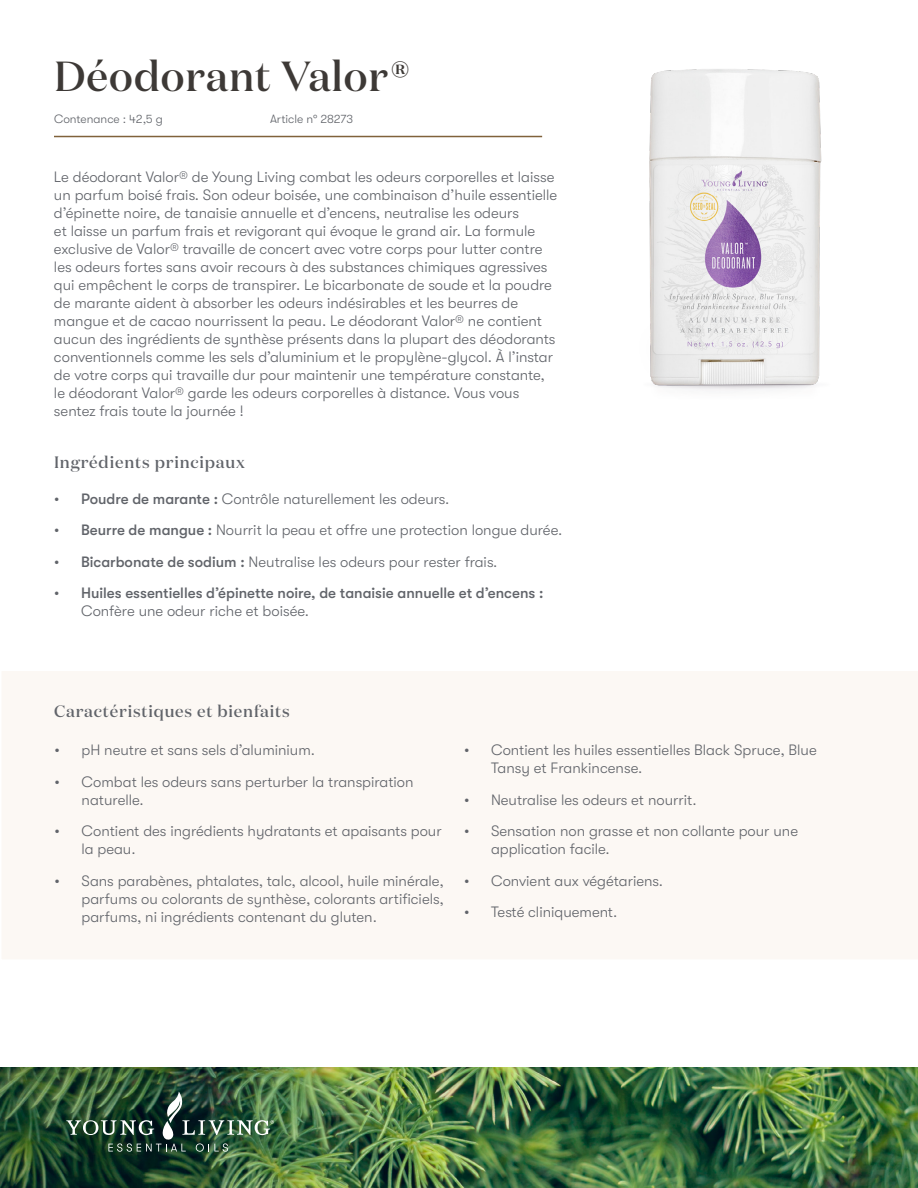
<style>
.page{position:relative;width:918px;height:1188px;background:#fff}
.page>*{position:absolute;margin:0;border:0;box-sizing:border-box;transform-origin:0 0}
.t1{font:500 42px "Domaine Display";letter-spacing:.02em;color:#3d3936}
.t2{font:500 16.5px "Domaine Display";letter-spacing:.05em;color:#61646a}
.t3{font:300 15px/18px "GT Walsheim Pro";color:#61646a}
.t4{font:500 15px "GT Walsheim Pro";color:#61646a}
.t5{font:300 12px "GT Walsheim Pro";color:#61646a}
.s1{font-weight:500}
</style>
<div class="page">
<img style="left:0;top:1067px;width:918px;height:121px">
<div style="left:2px;top:671px;width:916px;height:288px;background:#fcf8f4"></div>
<img style="left:66px;top:1092px;width:208px;height:60px">
<hr style="left:54px;top:136px;width:488px;height:1px;background:#80623b">
<img style="left:649px;top:69px;width:173px;height:321px">
<h1 class="t1" style="left:54px;top:49px;width:358px">Déodorant Valor®</h1>
<p class="t5" style="left:54px;top:112px;width:110px">Contenance : 42,5 g</p>
<p class="t5" style="left:270px;top:112px;width:85px">Article n° 28273</p>
<p class="t3" style="left:54px;top:168px;width:505px">Le déodorant Valor® de Young Living combat les odeurs corporelles et laisse un parfum boisé frais. Son odeur boisée, une combinaison d’huile essentielle d’épinette noire, de tanaisie annuelle et d’encens, neutralise les odeurs<br>et laisse un parfum frais et revigorant qui évoque le grand air. La formule exclusive de Valor® travaille de concert avec votre corps pour lutter contre les odeurs fortes sans avoir recours à des substances chimiques agressives qui empêchent le corps de transpirer. Le bicarbonate de soude et la poudre de marante aident à absorber les odeurs indésirables et les beurres de mangue et de cacao nourrissent la peau. Le déodorant Valor® ne contient aucun des ingrédients de synthèse présents dans la plupart des déodorants conventionnels comme les sels d’aluminium et le propylène-glycol. À l’instar de votre corps qui travaille dur pour maintenir une température constante, le déodorant Valor® garde les odeurs corporelles à distance. Vous vous sentez frais toute la journée !</p>
<p class="t2" style="left:54px;top:452px;width:192px">Ingrédients principaux</p>
<p class="t3" style="left:54px;top:490px;width:397px"><span class="s1">• Poudre de marante :</span> Contrôle naturellement les odeurs.</p>
<p class="t3" style="left:54px;top:521px;width:510px"><span class="s1">• Beurre de mangue :</span> Nourrit la peau et offre une protection longue durée.</p>
<p class="t3" style="left:54px;top:553px;width:445px"><span class="s1">• Bicarbonate de sodium :</span> Neutralise les odeurs pour rester frais.</p>
<p class="t4" style="left:54px;top:585px;width:491px">• Huiles essentielles d’épinette noire, de tanaisie annuelle et d’encens :</p>
<p class="t3" style="left:81px;top:602px;width:230px">Confère une odeur riche et boisée.</p>
<p class="t2" style="left:54px;top:701px;width:237px">Caractéristiques et bienfaits</p>
<p class="t3" style="left:55px;top:741px;width:262px">• pH neutre et sans sels d’aluminium.</p>
<p class="t3" style="left:82px;top:773px;width:334px;text-indent:-27px">• Combat les odeurs sans perturber la transpiration naturelle.</p>
<p class="t3" style="left:82px;top:822px;width:362px;text-indent:-27px">• Contient des ingrédients hydratants et apaisants pour la peau.</p>
<p class="t3" style="left:82px;top:872px;width:364px;text-align:justify;text-indent:-27px">• Sans parabènes, phtalates, talc, alcool, huile minérale, parfums ou colorants de synthèse, colorants artificiels, parfums, ni ingrédients contenant du gluten.</p>
<p class="t3" style="left:491px;top:741px;width:327px;text-indent:-27px">• Contient les huiles essentielles Black Spruce, Blue<br>Tansy et Frankincense.</p>
<p class="t3" style="left:464px;top:791px;width:234px">• Neutralise les odeurs et nourrit.</p>
<p class="t3" style="left:491px;top:822px;width:309px;text-indent:-27px">• Sensation non grasse et non collante pour une application facile.</p>
<p class="t3" style="left:464px;top:872px;width:201px">• Convient aux végétariens.</p>
<p class="t3" style="left:464px;top:903px;width:155px">• Testé cliniquement.</p>
</div>
